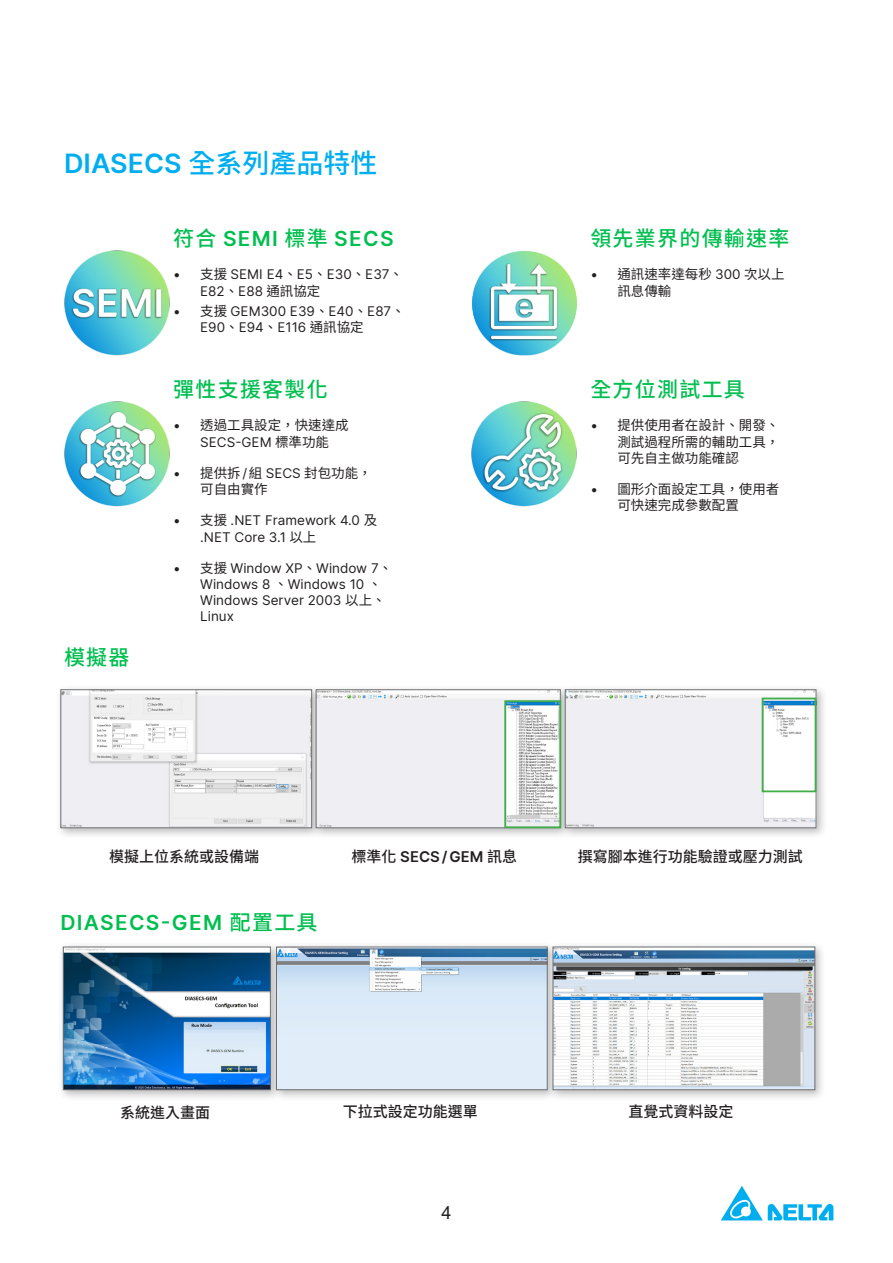
<style>
.page{position:relative;width:893px;height:1263px;background:#fff}
.page>*{position:absolute;margin:0;border:0;box-sizing:border-box;transform-origin:0 0}
.台達電中標{font:600 27px "Delta Sans";color:#00aeef}
.t1{font:600 21px "Delta Sans";letter-spacing:.06em;color:#00be50}
.t2{font:500 21px "Noto Sans TC";letter-spacing:.06em;color:#00be50}
.t3{font:18px "Arial";color:#231f20}
.t4{font:500 15px "Noto Sans TC";color:#231f20}
.t5{font:600 15px "Delta Sans";color:#231f20}
.t6{font:13.5px/16.2px "Delta Sans";color:#231f20}
.t7{font:13.5px/16.2px "Noto Sans TC";color:#231f20}
.s1{font-family:"Noto Sans TC";font-weight:500}
.s2{font-family:"Noto Sans TC"}
.s3{font-family:"Delta Sans"}
</style>
<div class="page">
<svg style="left:721px;top:1186px;width:112px;height:34px"></svg>
<img style="left:64px;top:250px;width:106px;height:106px">
<img style="left:472px;top:251px;width:105px;height:105px">
<img style="left:64px;top:401px;width:106px;height:106px">
<img style="left:471px;top:401px;width:106px;height:106px">
<div style="left:55px;top:684px;width:268px;height:156px;background:#231f20;opacity:.3"></div>
<img style="left:62px;top:691px;width:248px;height:135px">
<div style="left:60px;top:689px;width:252px;height:139px;border:1px solid #6c6d70"></div>
<div style="left:310px;top:684px;width:262px;height:156px;background:#231f20;opacity:.3"></div>
<img style="left:318px;top:691px;width:241px;height:135px">
<div style="left:316px;top:689px;width:245px;height:139px;border:1px solid #6c6d70"></div>
<div style="left:504px;top:700px;width:57px;height:128px;border:2px solid #40ae49"></div>
<div style="left:560px;top:684px;width:267px;height:156px;background:#231f20;opacity:.3"></div>
<img style="left:567px;top:691px;width:247px;height:135px">
<div style="left:565px;top:689px;width:251px;height:139px;border:1px solid #6c6d70"></div>
<div style="left:762px;top:698px;width:54px;height:94px;border:2px solid #40ae49"></div>
<div style="left:58px;top:941px;width:224px;height:160px;background:#231f20;opacity:.3"></div>
<img style="left:65px;top:949px;width:204px;height:139px">
<div style="left:63px;top:947px;width:208px;height:143px;border:1px solid #6c6d70"></div>
<div style="left:271px;top:941px;width:288px;height:160px;background:#231f20;opacity:.3"></div>
<img style="left:278px;top:949px;width:268px;height:139px">
<div style="left:276px;top:947px;width:272px;height:143px;border:1px solid #6c6d70"></div>
<div style="left:547px;top:941px;width:280px;height:160px;background:#231f20;opacity:.3"></div>
<img style="left:555px;top:949px;width:258px;height:139px">
<div style="left:553px;top:947px;width:262px;height:143px;border:1px solid #6c6d70"></div>
<p class="台達電中標" style="left:64px;top:142px;width:315px">DIASECS <span class="s1">全系列產品特性</span></p>
<p class="t1" style="left:173px;top:223px;width:222px"><span class="s1">符合</span> SEMI <span class="s1">標準</span> SECS</p>
<p class="t6" style="left:200px;top:266px;width:204px;text-indent:-27px">• <span class="s2">支援</span> SEMI E4<span class="s2">、</span>E5<span class="s2">、</span>E30<span class="s2">、</span>E37<span class="s2">、<br></span>E82<span class="s2">、</span>E88 <span class="s2">通訊協定</span></p>
<p class="t6" style="left:200px;top:303px;width:206px;text-indent:-27px">• <span class="s2">支援</span> GEM300 E39<span class="s2">、</span>E40<span class="s2">、</span>E87<span class="s2">、<br></span>E90<span class="s2">、</span>E94<span class="s2">、</span>E116 <span class="s2">通訊協定</span></p>
<p class="t2" style="left:64px;top:646px;width:67px">模擬器</p>
<p class="t2" style="left:173px;top:378px;width:156px">彈性支援客製化</p>
<p class="t7" style="left:173px;top:418px;width:177px;text-align:center"><span class="s3">•</span> 透過工具設定，快速達成<br><span class="s3">SECS-GEM</span> 標準功能</p>
<p class="t7" style="left:200px;top:465px;width:173px;text-indent:-27px"><span class="s3">•</span> 提供拆 <span class="s3">/</span> 組 <span class="s3">SECS</span> 封包功能，可自由實作</p>
<p class="t6" style="left:200px;top:512px;width:179px;text-indent:-27px">• <span class="s2">支援</span> .NET Framework 4.0 <span class="s2">及</span>.NET Core 3.1 <span class="s2">以上</span></p>
<p class="t6" style="left:200px;top:559px;width:194px;text-indent:-27px">• <span class="s2">支援</span> Window XP<span class="s2">、</span>Window 7<span class="s2">、<br></span>Windows 8 <span class="s2">、</span>Windows 10 <span class="s2">、<br></span>Windows Server 2003 <span class="s2">以上、<br></span>Linux</p>
<p class="t2" style="left:590px;top:227px;width:201px">領先業界的傳輸速率</p>
<p class="t7" style="left:617px;top:267px;width:169px;text-indent:-27px"><span class="s3">•</span> 通訊速率達每秒 <span class="s3">300</span> 次以上訊息傳輸</p>
<p class="t2" style="left:590px;top:378px;width:156px">全方位測試工具</p>
<p class="t7" style="left:617px;top:418px;width:164px;text-align:justify;text-indent:-27px"><span class="s3">•</span> 提供使用者在設計、開發、測試過程所需的輔助工具，可先自主做功能確認</p>
<p class="t7" style="left:617px;top:481px;width:164px;text-indent:-27px"><span class="s3">•</span> 圖形介面設定工具，使用者可快速完成參數配置</p>
<p class="t4" style="left:109px;top:848px;width:151px">模擬上位系統或設備端</p>
<p class="t5" style="left:351px;top:845px;width:167px"><span class="s1">標準化</span> SECS / GEM <span class="s1">訊息</span></p>
<p class="t4" style="left:578px;top:848px;width:227px">撰寫腳本進行功能驗證或壓力測試</p>
<p class="t1" style="left:60px;top:906px;width:259px">DIASECS-GEM <span class="s1">配置工具</span></p>
<p class="t4" style="left:120px;top:1104px;width:91px">系統進入畫面</p>
<p class="t4" style="left:343px;top:1103px;width:136px">下拉式設定功能選單</p>
<p class="t4" style="left:628px;top:1103px;width:106px">直覺式資料設定</p>
<h3 class="t3" style="left:441px;top:1200px;width:12px">4</h3>
</div>
